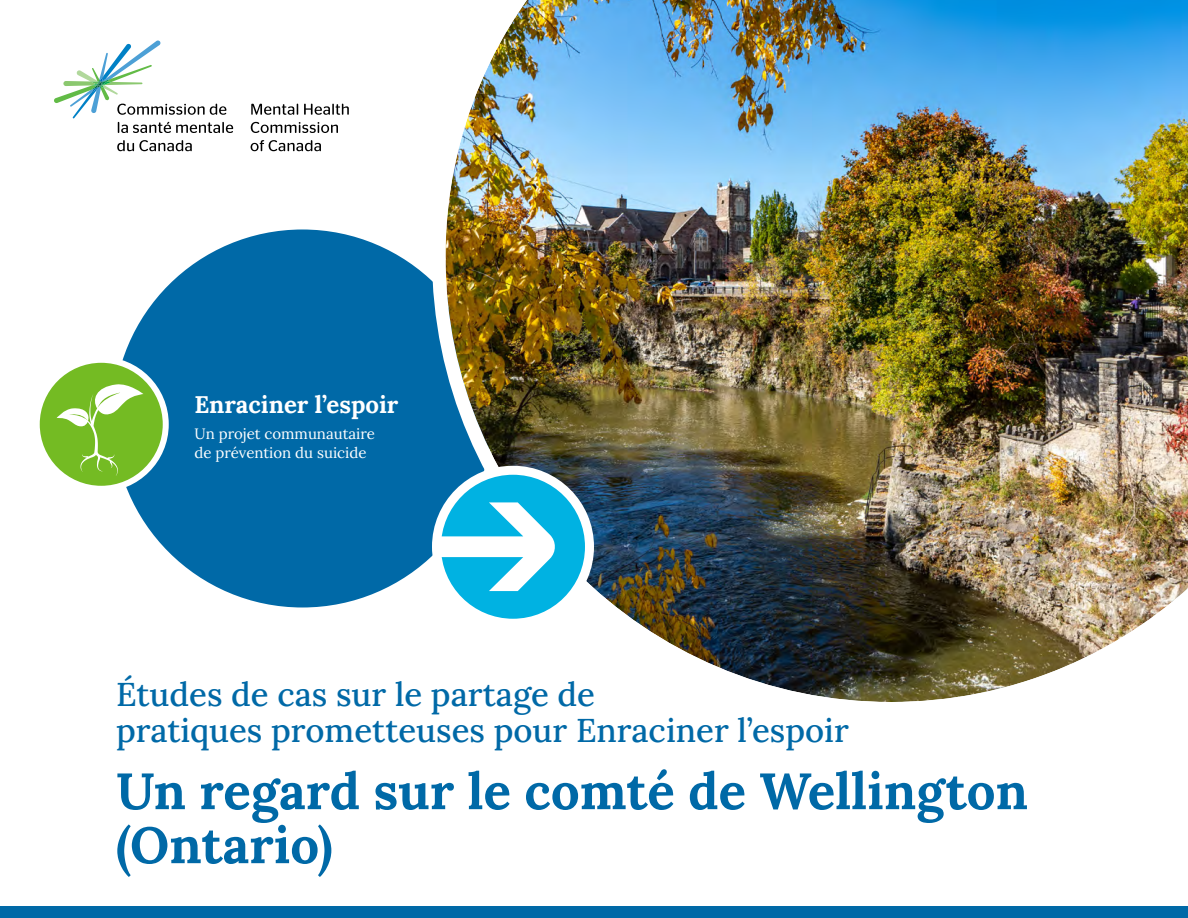
<style>
.page{position:relative;width:1188px;height:918px;background:#fff}
.page>*{position:absolute;margin:0;border:0;box-sizing:border-box;transform-origin:0 0}
.t1{font:700 51px/54px "Lora";color:#0069a7}
.t2{font:500 33px/36px "Lora";color:#0069a7}
.H2_-_Final{font:700 24px "Lora";color:#fff}
.P_-_Paragraphe{font:15px/19.2px "Lora";color:#fff}
</style>
<div class="page">
<div style="left:113px;top:230px;width:378px;height:378px;background:#0069a7;border-radius:50%"></div>
<svg style="left:37px;top:360px;width:129px;height:129px"></svg>
<div style="left:40px;top:363px;width:123px;height:123px;background:#74bb23;border-radius:50%"></div>
<svg style="left:57px;top:384px;width:86px;height:92px"></svg>
<div style="left:34px;top:357px;width:135px;height:135px;border:6px solid #fff;border-radius:50%"></div>
<div style="left:0;top:906px;width:1188px;height:12px;background:#0069a7"></div>
<img style="left:432px;top:0;width:756px;height:702px">
<svg style="left:436px;top:470px;width:154px;height:153px;background:#26bde6"></svg>
<svg style="left:436px;top:502px;width:121px;height:89px"></svg>
<div style="left:432px;top:466px;width:162px;height:162px;border:9px solid #fff;border-radius:50%"></div>
<svg style="left:251px;top:104px;width:47px;height:11px"></svg>
<svg style="left:304px;top:104px;width:45px;height:11px"></svg>
<svg style="left:251px;top:122px;width:87px;height:11px"></svg>
<svg style="left:251px;top:140px;width:70px;height:11px"></svg>
<svg style="left:117px;top:140px;width:75px;height:11px"></svg>
<svg style="left:54px;top:40px;width:179px;height:93px"></svg>
<p class="H2_-_Final" style="left:194px;top:385px;width:206px">Enraciner l’espoir</p>
<p class="P_-_Paragraphe" style="left:194px;top:423px;width:182px">Un projet communautaire de prévention du suicide</p>
<p class="t2" style="left:116px;top:673px;width:734px">Études de cas sur le partage de<br>pratiques prometteuses pour Enraciner l’espoir</p>
<p class="t1" style="left:116px;top:759px;width:913px">Un regard sur le comté de Wellington (Ontario)</p>
</div>
